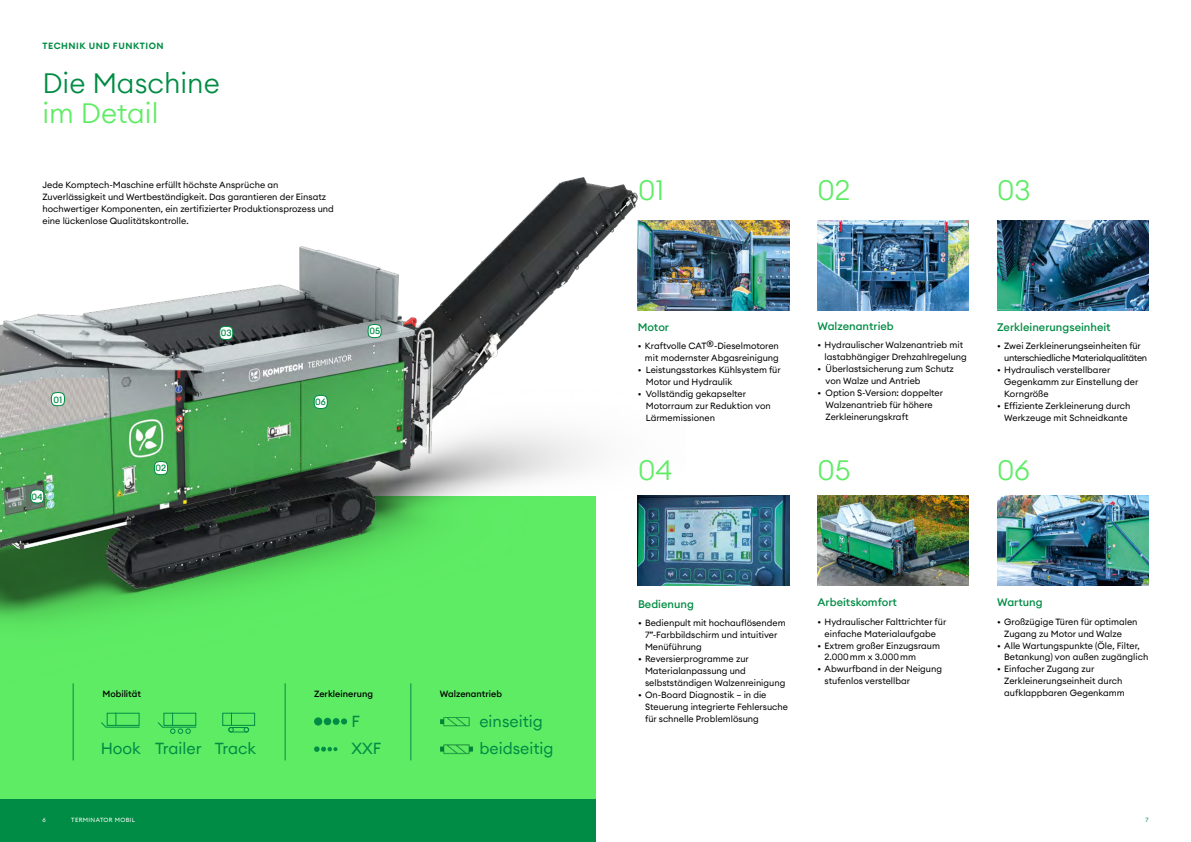
<style>
.page{position:relative;width:1191px;height:842px;background:#fff}
.page>*{position:absolute;margin:0;border:0;box-sizing:border-box;transform-origin:0 0}
.t1{font:300 28px "Euclid Circular A";color:#5fec65}
.t2{font:300 28px "Euclid Circular A";color:#008c44}
.t3{font:16px/27.6px "Euclid Circular A";color:#008c44}
.t4{font:500 11px "Euclid Circular A";color:#008c44}
.t5{font:9px/12px "Euclid Circular A";color:#000}
.t6{font:9px/12px "Euclid Circular A";letter-spacing:-.03em;color:#000}
.t7{font:500 9px "Euclid Circular A";color:#000}
.t8{font:600 9px "Euclid Circular A";letter-spacing:.06em;color:#008c44}
.t9{font:500 9px "Euclid Circular A";color:#008c44}
.t10{font:6px "Euclid Circular A";letter-spacing:.06em;color:#fff}
.t11{font:6px "Euclid Circular A";color:#008c44}
</style>
<div class="page">
<div style="left:0;top:496px;width:595px;height:346px;background:#5fec65"></div>
<div style="left:0;top:799px;width:595px;height:43px;background:#008c44"></div>
<hr style="left:0;top:799px;width:595px;height:1px;background:#000">
<img style="left:817px;top:220px;width:152px;height:90px">
<img style="left:686px;top:496px;width:103px;height:89px">
<img style="left:686px;top:220px;width:103px;height:90px">
<img style="left:817px;top:496px;width:152px;height:89px">
<img style="left:997px;top:220px;width:151px;height:90px">
<img style="left:997px;top:496px;width:151px;height:89px">
<img style="left:0;top:177px;width:686px;height:512px">
<hr style="left:285px;top:683px;width:1px;height:77px;background:#008c44">
<hr style="left:410px;top:683px;width:1px;height:77px;background:#008c44">
<hr style="left:73px;top:683px;width:1px;height:77px;background:#008c44">
<div style="left:333px;top:718px;width:6px;height:7px;background:#008c44;border-radius:50%"></div>
<div style="left:324px;top:718px;width:7px;height:7px;background:#008c44;border-radius:50%"></div>
<div style="left:314px;top:717px;width:8px;height:9px;background:#008c44;border-radius:50%"></div>
<svg style="left:341px;top:718px;width:6px;height:6px"></svg>
<svg style="left:314px;top:746px;width:23px;height:6px"></svg>
<img style="left:440px;top:717px;width:33px;height:38px">
<svg style="left:101px;top:713px;width:39px;height:15px"></svg>
<svg style="left:158px;top:713px;width:39px;height:21px"></svg>
<div style="left:228px;top:727px;width:21px;height:5px;border:1px solid #008c44;border-radius:2px"></div>
<div style="left:222px;top:713px;width:33px;height:13px;border:1px solid #008c44"></div>
<svg style="left:228px;top:713px;width:6px;height:19px"></svg>
<svg style="left:154px;top:461px;width:14px;height:14px"></svg>
<svg style="left:30px;top:489px;width:15px;height:15px"></svg>
<svg style="left:219px;top:326px;width:14px;height:14px"></svg>
<svg style="left:51px;top:392px;width:14px;height:14px"></svg>
<svg style="left:367px;top:324px;width:15px;height:14px"></svg>
<svg style="left:313px;top:395px;width:15px;height:14px"></svg>
<p class="t8" style="left:43px;top:40px;width:123px">TECHNIK UND FUNKTION</p>
<h1 class="t2" style="left:43px;top:65px;width:179px">Die Maschine</h1>
<h1 class="t1" style="left:43px;top:95px;width:117px">im Detail</h1>
<p class="t5" style="left:43px;top:178px;width:293px">Jede Komptech-Maschine erfüllt höchste Ansprüche an Zuverlässigkeit und Wertbeständigkeit. Das garantieren der Einsatz hochwertiger Komponenten, ein zertifizierter Produktionsprozess und eine lückenlose Qualitätskontrolle.</p>
<p class="t9" style="left:54px;top:393px;width:10px">01</p>
<p class="t9" style="left:32px;top:491px;width:13px">04</p>
<p class="t9" style="left:155px;top:462px;width:12px">02</p>
<p class="t9" style="left:221px;top:327px;width:12px">03</p>
<p class="t9" style="left:315px;top:396px;width:12px">06</p>
<p class="t9" style="left:369px;top:325px;width:12px">05</p>
<p class="t7" style="left:102px;top:688px;width:40px">Mobilität</p>
<p class="t7" style="left:440px;top:688px;width:64px">Walzenantrieb</p>
<p class="t7" style="left:314px;top:688px;width:61px">Zerkleinerung</p>
<h2 class="t3" style="left:351px;top:707px;width:31px">F<br>XXF</h2>
<h2 class="t3" style="left:479px;top:707px;width:76px">einseitig beidseitig</h2>
<h2 class="t3" style="left:101px;top:735px;width:157px">Hook Trailer Track</h2>
<h1 class="t1" style="left:638px;top:172px;width:28px">01</h1>
<h1 class="t1" style="left:817px;top:172px;width:34px">02</h1>
<h1 class="t1" style="left:997px;top:172px;width:35px">03</h1>
<p class="t4" style="left:638px;top:320px;width:33px">Motor</p>
<p class="t5" style="left:638px;top:340px;width:142px;text-align:right">• Kraftvolle CAT®-Dieselmotoren mit modernster Abgasreinigung</p>
<p class="t5" style="left:646px;top:364px;width:136px;text-indent:-8px">• Leistungsstarkes Kühlsystem für<br>Motor und Hydraulik</p>
<p class="t5" style="left:646px;top:388px;width:126px;text-indent:-8px">• Vollständig gekapselter<br>Motorraum zur Reduktion von<br>Lärmemissionen</p>
<p class="t4" style="left:817px;top:319px;width:78px">Walzenantrieb</p>
<p class="t5" style="left:824px;top:338px;width:144px;text-indent:-7px">• Hydraulischer Walzenantrieb mit lastabhängiger Drehzahlregelung</p>
<p class="t5" style="left:825px;top:362px;width:130px;text-indent:-8px">• Überlastsicherung zum Schutz von Walze und Antrieb</p>
<p class="t5" style="left:825px;top:386px;width:119px;text-indent:-8px">• Option S-Version: doppelter<br>Walzenantrieb für höhere<br>Zerkleinerungskraft</p>
<p class="t4" style="left:997px;top:320px;width:115px">Zerkleinerungseinheit</p>
<p class="t6" style="left:1004px;top:340px;width:144px;text-indent:-7px">• Zwei Zerkleinerungseinheiten für unterschiedliche Materialqualitäten</p>
<p class="t5" style="left:1004px;top:364px;width:136px;text-indent:-7px">• Hydraulisch verstellbarer<br>Gegenkamm zur Einstellung der<br>Korngröße</p>
<p class="t5" style="left:997px;top:400px;width:135px;text-align:center">• Effiziente Zerkleinerung durch<br>Werkzeuge mit Schneidkante</p>
<h1 class="t1" style="left:638px;top:452px;width:36px">04</h1>
<h1 class="t1" style="left:817px;top:452px;width:34px">05</h1>
<h1 class="t1" style="left:997px;top:452px;width:34px">06</h1>
<p class="t4" style="left:638px;top:597px;width:57px">Bedienung</p>
<p class="t5" style="left:645px;top:616px;width:142px;text-indent:-7px">• Bedienpult mit hochauflösendem<br>7”-Farbbildschirm und intuitiver<br>Menüführung</p>
<p class="t5" style="left:645px;top:652px;width:142px;text-indent:-7px">• Reversierprogramme zur<br>Materialanpassung und selbstständigen Walzenreinigung</p>
<p class="t5" style="left:645px;top:688px;width:145px;text-indent:-7px">• On-Board Diagnostik – in die<br>Steuerung integrierte Fehlersuche für schnelle Problemlösung</p>
<p class="t4" style="left:817px;top:595px;width:81px">Arbeitskomfort</p>
<p class="t5" style="left:817px;top:615px;width:130px;text-align:center">• Hydraulischer Falttrichter für einfache Materialaufgabe</p>
<p class="t5" style="left:824px;top:639px;width:117px;text-indent:-7px">• Extrem großer Einzugsraum<br>2.000 mm x 3.000 mm</p>
<p class="t5" style="left:824px;top:663px;width:119px;text-indent:-7px">• Abwurfband in der Neigung stufenlos verstellbar</p>
<p class="t4" style="left:997px;top:595px;width:47px">Wartung</p>
<p class="t5" style="left:1004px;top:615px;width:135px;text-indent:-7px">• Großzügige Türen für optimalen<br>Zugang zu Motor und Walze</p>
<p class="t5" style="left:1004px;top:639px;width:145px;text-indent:-7px">• Alle Wartungspunkte (Öle, Filter,<br>Betankung) von außen zugänglich</p>
<p class="t5" style="left:1004px;top:663px;width:122px;text-indent:-7px">• Einfacher Zugang zur<br>Zerkleinerungseinheit durch aufklappbaren Gegenkamm</p>
<p class="t10" style="left:43px;top:816px;width:5px">6</p>
<p class="t10" style="left:71px;top:816px;width:65px">TERMINATOR MOBIL</p>
<p class="t11" style="left:1145px;top:816px;width:5px">7</p>
</div>
